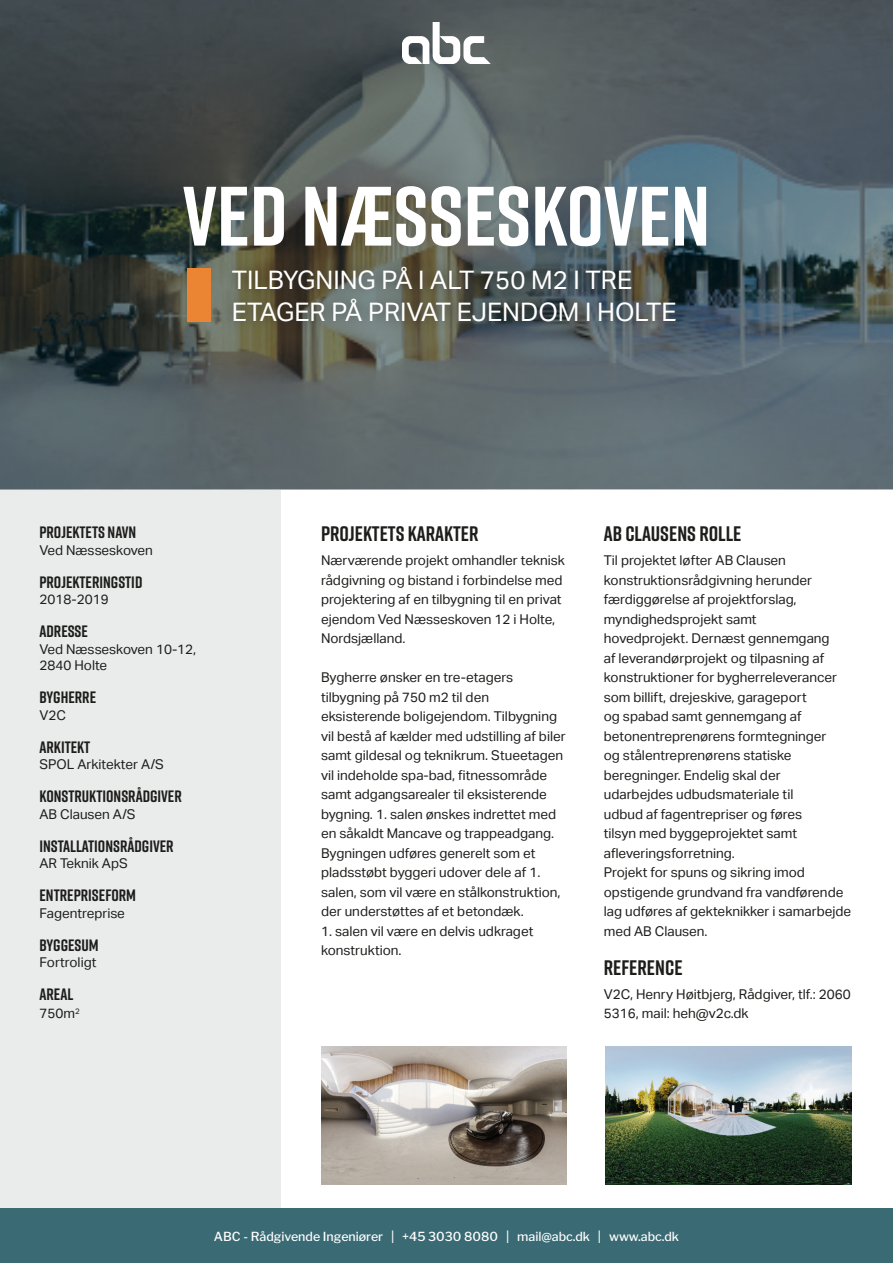
<style>
.page{position:relative;width:893px;height:1263px;background:#fff}
.page>*{position:absolute;margin:0;border:0;box-sizing:border-box;transform-origin:0 0}
.t1{font:700 84px "Rift";color:#fff}
.t2{font:25.5px "Aktiv Grotesk";color:#fff}
.t3{font:700 21px "Rift";color:#1d1d1b}
.t4{font:700 16.5px "Rift";color:#1d1d1b}
.t5{font:13.5px/19.5px "Aktiv Grotesk";color:#1d1d1b}
.t6{font:500 12.45px "Libre Franklin";color:#fff}
.t7{font:500 9px "Libre Franklin";color:#fff}
</style>
<div class="page">
<div style="left:0;top:386px;width:281px;height:823px;background:#eaebeb"></div>
<svg style="left:0;top:0;width:893px;height:489px;background:#4f5a5d"></svg>
<div style="left:172px;top:174px;width:547px;height:84px;background:#1d1d1b;opacity:.08"></div>
<div style="left:221px;top:255px;width:466px;height:79px;background:#1d1d1b;opacity:.52"></div>
<div style="left:187px;top:269px;width:23px;height:53px;background:#eb8534"></div>
<img style="left:321px;top:1046px;width:246px;height:138px">
<img style="left:605px;top:1046px;width:246px;height:138px">
<img style="left:403px;top:22px;width:87px;height:43px">
<div style="left:0;top:1209px;width:893px;height:54px;background:#3a6a74"></div>
<p class="t1" style="left:183px;top:156px;width:529px">VED NÆSSESKOVEN</p>
<p class="t2" style="left:232px;top:265px;width:402px">TILBYGNING PÅ I ALT 750 M2 I TRE</p>
<p class="t2" style="left:232px;top:297px;width:446px">ETAGER PÅ PRIVAT EJENDOM I HOLTE</p>
<p class="t4" style="left:39px;top:521px;width:98px">PROJEKTETS NAVN</p>
<p class="t5" style="left:39px;top:540px;width:115px">Ved Næsseskoven</p>
<p class="t4" style="left:39px;top:570px;width:104px">PROJEKTERINGSTID</p>
<p class="t5" style="left:39px;top:590px;width:71px">2018-2019</p>
<p class="t4" style="left:39px;top:620px;width:50px">ADRESSE</p>
<p class="t5" style="left:39px;top:639px;width:158px">Ved Næsseskoven 10-12,</p>
<p class="t5" style="left:39px;top:656px;width:69px">2840 Holte</p>
<p class="t4" style="left:39px;top:686px;width:58px">BYGHERRE</p>
<p class="t5" style="left:39px;top:705px;width:28px">V2C</p>
<p class="t4" style="left:39px;top:735px;width:52px">ARKITEKT</p>
<p class="t5" style="left:39px;top:755px;width:126px">SPOL Arkitekter A/S</p>
<p class="t4" style="left:39px;top:785px;width:144px">KONSTRUKTIONSRÅDGIVER</p>
<p class="t5" style="left:39px;top:804px;width:98px">AB Clausen A/S</p>
<p class="t4" style="left:39px;top:834px;width:136px">INSTALLATIONSRÅDGIVER</p>
<p class="t5" style="left:39px;top:854px;width:90px">AR Teknik ApS</p>
<p class="t4" style="left:39px;top:884px;width:98px">ENTREPRISEFORM</p>
<p class="t5" style="left:39px;top:903px;width:87px">Fagentreprise</p>
<p class="t4" style="left:39px;top:933px;width:61px">BYGGESUM</p>
<p class="t5" style="left:39px;top:953px;width:58px">Fortroligt</p>
<p class="t4" style="left:39px;top:983px;width:35px">AREAL</p>
<p class="t5" style="left:39px;top:1004px;width:42px">750m<sup>2</sup></p>
<p class="t3" style="left:321px;top:518px;width:159px">PROJEKTETS KARAKTER</p>
<p class="t3" style="left:604px;top:518px;width:139px">AB CLAUSENS ROLLE</p>
<p class="t5" style="left:321px;top:551px;width:245px">Nærværende projekt omhandler teknisk rådgivning og bistand i forbindelse med projektering af en tilbygning til en privat ejendom Ved Næsseskoven 12 i Holte, Nordsjælland.</p>
<p class="t5" style="left:321px;top:668px;width:246px">Bygherre ønsker en tre-etagers tilbygning på 750 m2 til den eksisterende boligejendom. Tilbygning vil bestå af kælder med udstilling af biler samt gildesal og teknikrum. Stueetagen vil indeholde spa-bad, fitnessområde samt adgangsarealer til eksisterende bygning. 1. salen ønskes indrettet med en såkaldt Mancave og trappeadgang.</p>
<p class="t5" style="left:321px;top:843px;width:241px">Bygningen udføres generelt som et pladsstøbt byggeri udover dele af 1. salen, som vil være en stålkonstruktion, der understøttes af et betondæk.</p>
<p class="t5" style="left:321px;top:921px;width:214px">1. salen vil være en delvis udkraget konstruktion.</p>
<p class="t5" style="left:604px;top:551px;width:235px">Til projektet løfter AB Clausen konstruktionsrådgivning herunder færdiggørelse af projektforslag, myndighedsprojekt samt hovedprojekt. Dernæst gennemgang af leverandørprojekt og tilpasning af konstruktioner for bygherreleverancer som billift, drejeskive, garageport<br>og spabad samt gennemgang af betonentreprenørens formtegninger og stålentreprenørens statiske beregninger. Endelig skal der udarbejdes udbudsmateriale til<br>udbud af fagentrepriser og føres tilsyn med byggeprojektet samt afleveringsforretning.</p>
<p class="t5" style="left:604px;top:863px;width:249px">Projekt for spuns og sikring imod opstigende grundvand fra vandførende lag udføres af gekteknikker i samarbejde med AB Clausen.</p>
<p class="t3" style="left:604px;top:952px;width:80px">REFERENCE</p>
<p class="t5" style="left:604px;top:984px;width:248px">V2C, Henry Høitbjerg, Rådgiver, tlf.: 2060<br>5316, mail: heh@v2c.dk</p>
<p class="t7" style="left:185px;top:1229px;width:525px">AB CLAUSEN A/S - RÅDGIVENDE INGENIØRER | TLF: +45 3030 8080 | MAIL@ABCLAUSEN.DK | WWW.ABCLAUSEN.DK</p>
<p class="t6" style="left:214px;top:1229px;width:466px">ABC - Rådgivende Ingeniører | +45 3030 8080 | mail@abc.dk | www.abc.dk</p>
</div>
